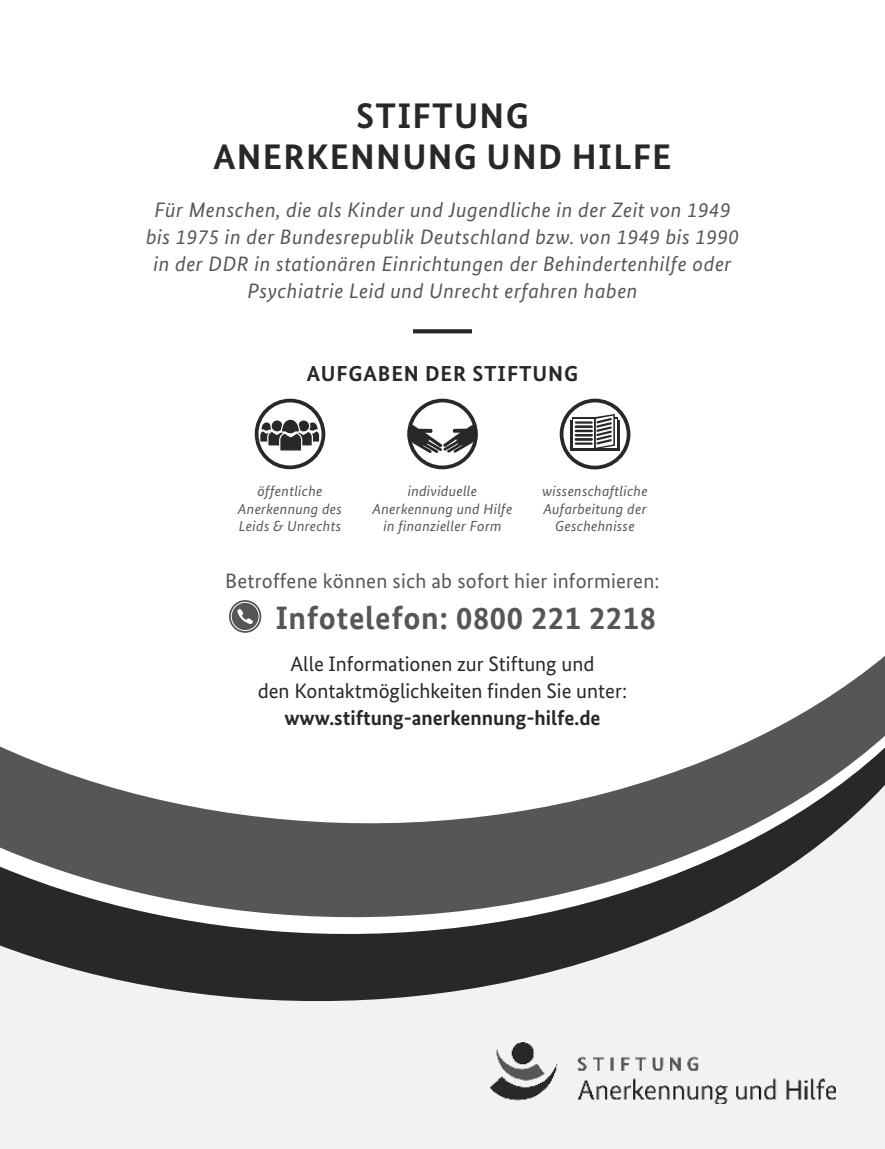
<style>
.page{position:relative;width:885px;height:1149px;background:#fff}
.page>*{position:absolute;margin:0;border:0;box-sizing:border-box;transform-origin:0 0}
.t1{font:700 35.55px/40.2px "Bundes Sans";letter-spacing:.035em;color:#282827;text-align:center}
.t2{font:700 32.4px "Bundes Sans Web";letter-spacing:.02em;color:#565656}
.t3{font:700 21.6px "Bundes Sans";letter-spacing:.04em;color:#282827}
.t4{font:italic 20.85px/27px "Bundes Sans";letter-spacing:.025em;color:#565656;text-align:center}
.t5{font:20.85px/27px "Bundes Sans";color:#282827;text-align:center}
.t6{font:20.85px "Bundes Sans";letter-spacing:.01em;color:#565656}
.t7{font:700 20.85px "Bundes Sans";color:#282827}
.t8{font:italic 14.55px/17.5px "Bundes Sans";letter-spacing:.02em;color:#565656;text-align:center}
</style>
<div class="page">
<div style="left:0;top:696px;width:884px;height:452px;background:#f2f2f2"></div>
<svg style="left:85px;top:972px;width:465px;height:29px;fill:#282827"></svg>
<svg style="left:27px;top:955px;width:580px;height:17px;background:#3b3b3a"></svg>
<svg style="left:0;top:861px;width:797px;height:94px"></svg>
<svg style="left:0;top:402px;width:884px;height:459px"></svg>
<svg style="left:413px;top:329px;width:59px;height:4px"></svg>
<img style="left:490px;top:1042px;width:345px;height:61px">
<svg style="left:229px;top:600px;width:32px;height:32px"></svg>
<svg style="left:237px;top:608px;width:16px;height:16px"></svg>
<div style="left:231px;top:601px;width:28px;height:29px;border:1px solid #fff;border-radius:50%"></div>
<svg style="left:258px;top:418px;width:63px;height:34px"></svg>
<div style="left:255px;top:398px;width:70px;height:71px;border:4px solid #282827;border-radius:50%"></div>
<div style="left:407px;top:398px;width:70px;height:71px;border:4px solid #282827;border-radius:50%"></div>
<svg style="left:409px;top:423px;width:67px;height:30px"></svg>
<div style="left:570px;top:420px;width:49px;height:30px;background:#282827"></div>
<div style="left:594px;top:417px;width:24px;height:32px;background:#fff"></div>
<div style="left:572px;top:417px;width:23px;height:32px;background:#fff"></div>
<svg style="left:574px;top:414px;width:41px;height:35px"></svg>
<div style="left:559px;top:398px;width:71px;height:71px;border:4px solid #282827;border-radius:50%"></div>
<svg style="left:488px;top:683px;width:9px;height:15px"></svg>
<h1 class="t1" style="left:213px;top:96px;width:459px">STIFTUNG<br>ANERKENNUNG UND HILFE</h1>
<p class="t4" style="left:146px;top:196px;width:594px">Für Menschen, die als Kinder und Jugendliche in der Zeit von 1949 bis 1975 in der Bundesrepublik Deutschland bzw. von 1949 bis 1990 in der DDR in stationären Einrichtungen der Behindertenhilfe oder Psychiatrie Leid und Unrecht erfahren haben</p>
<p class="t3" style="left:307px;top:360px;width:273px">AUFGABEN DER STIFTUNG</p>
<p class="t8" style="left:238px;top:482px;width:105px">öffentliche<br>Anerkennung des<br>Leids &amp; Unrechts</p>
<p class="t8" style="left:372px;top:482px;width:141px">individuelle<br>Anerkennung und Hilfe in finanzieller Form</p>
<p class="t8" style="left:542px;top:482px;width:107px">wissenschaftliche<br>Aufarbeitung der<br>Geschehnisse</p>
<p class="t6" style="left:225px;top:567px;width:436px">Betroffene können sich ab sofort hier informieren:</p>
<h2 class="t2" style="left:275px;top:598px;width:382px">Infotelefon: 0800 221 2218</h2>
<p class="t5" style="left:258px;top:650px;width:371px">Alle Informationen zur Stiftung und<br>den Kontaktmöglichkeiten nden Sie unter:</p>
<p class="t7" style="left:284px;top:705px;width:318px">www.stiftung-anerkennung-hilfe.de</p>
</div>
